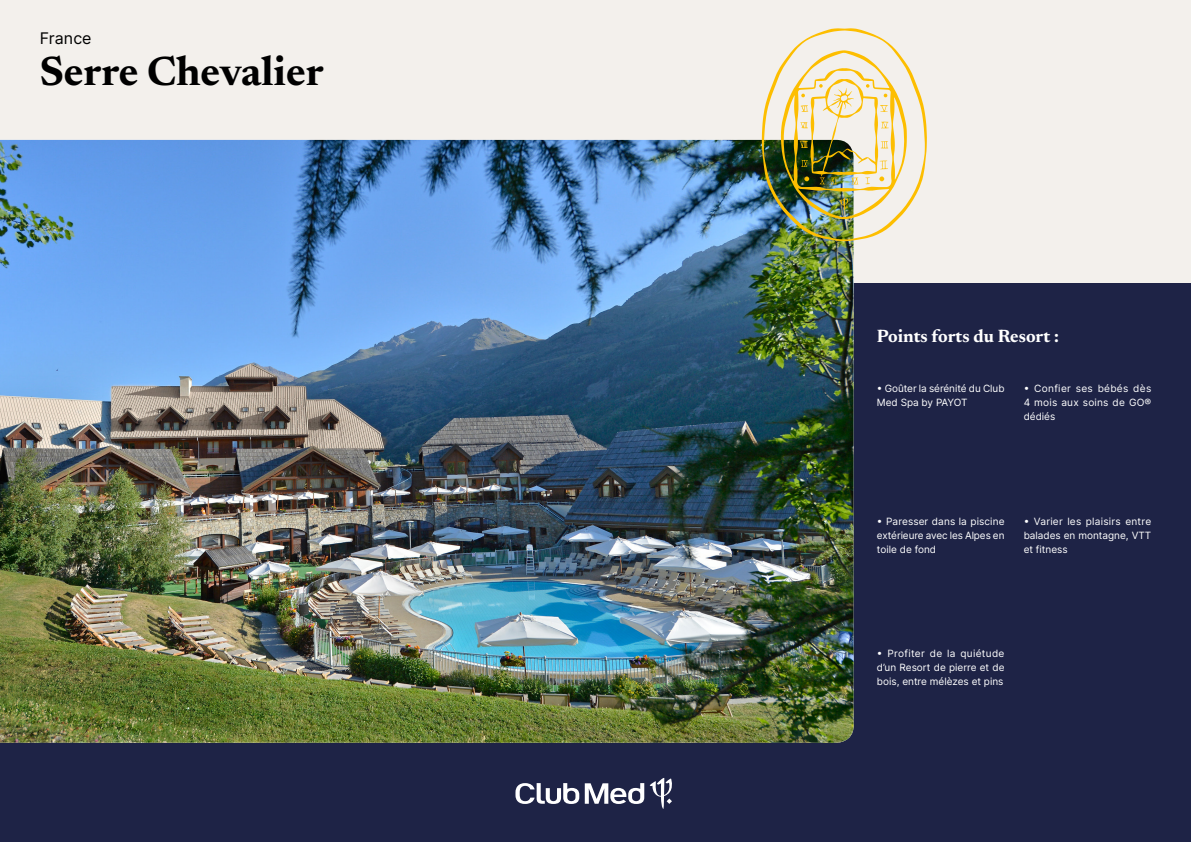
<style>
.page{position:relative;width:1191px;height:842px;background:#f3f0ec}
.page>*{position:absolute;margin:0;border:0;box-sizing:border-box;transform-origin:0 0}
.t1{font:700 41.5px "Newsreader 24 pt";color:#000}
.t2{font:700 18px "Newsreader 24 pt";color:#fff}
.t3{font:16px "Inter";color:#000}
.t4{font:10px/14px "Inter";color:#fff;text-align:justify}
</style>
<div class="page">
<div style="left:0;top:283px;width:1191px;height:559px;background:#1e2346"></div>
<img style="left:0;top:140px;width:853px;height:603px">
<img style="left:762px;top:28px;width:165px;height:213px">
<svg style="left:515px;top:778px;width:157px;height:31px"></svg>
<h3 class="t3" style="left:40px;top:26px;width:53px">France</h3>
<h1 class="t1" style="left:40px;top:41px;width:285px">Serre Chevalier</h1>
<h2 class="t2" style="left:877px;top:323px;width:183px">Points forts du Resort :</h2>
<p class="t4" style="left:877px;top:381px;width:129px">• Goûter la sérénité du Club<br>Med Spa by PAYOT</p>
<p class="t4" style="left:1023px;top:381px;width:129px">• Confier ses bébés dès 4 mois aux soins de GO® dédiés</p>
<p class="t4" style="left:877px;top:514px;width:129px">• Paresser dans la piscine extérieure avec les Alpes en toile de fond</p>
<p class="t4" style="left:1023px;top:514px;width:129px">• Varier les plaisirs entre balades en montagne, VTT et fitness</p>
<p class="t4" style="left:877px;top:647px;width:129px">• Profiter de la quiétude d’un Resort de pierre et de bois, entre mélèzes et pins</p>
</div>
